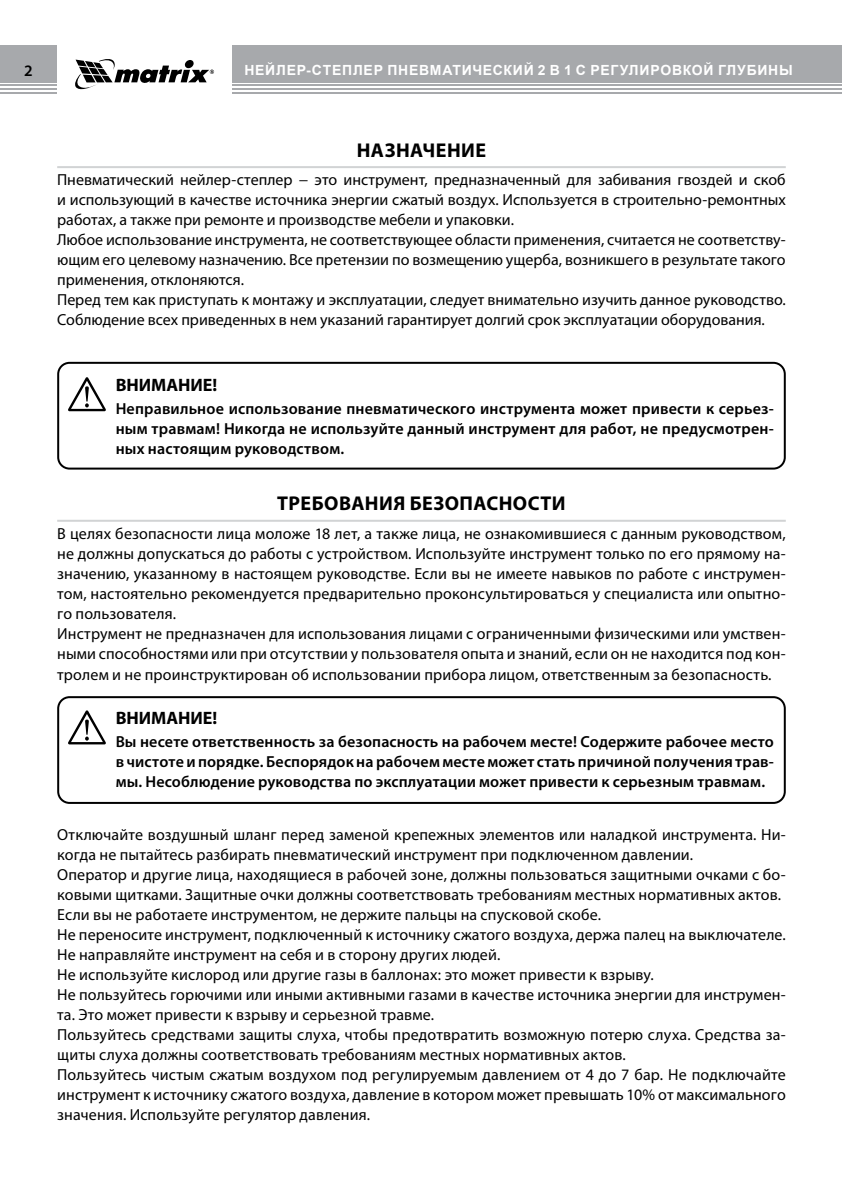
<style>
.page{position:relative;width:842px;height:1191px;background:#fff}
.page>*{position:absolute;margin:0;border:0;box-sizing:border-box;transform-origin:0 0}
.t1{font:700 20px "Myriad Pro";letter-spacing:.02em;color:#000}
.t2{font:700 18px "Myriad Pro";letter-spacing:-.005em;color:#000}
.t3{font:16px/20px "Myriad Pro";letter-spacing:.005em;color:#000}
.t4{font:600 16px/20px "Myriad Pro";letter-spacing:.01em;color:#000;text-align:justify}
.t5{font:700 14px "Arial";letter-spacing:.055em;color:#fff}
</style>
<div class="page">
<div style="left:0;top:45px;width:57px;height:37px;background:#a7a9ac"></div>
<hr style="left:0;top:84px;width:57px;height:2px;background:#a7a9ac">
<hr style="left:0;top:92px;width:57px;height:2px;background:#a7a9ac">
<hr style="left:0;top:88px;width:57px;height:2px;background:#a7a9ac">
<div style="left:232px;top:45px;width:610px;height:37px;background:#a7a9ac"></div>
<hr style="left:232px;top:84px;width:610px;height:2px;background:#a7a9ac">
<hr style="left:232px;top:92px;width:610px;height:2px;background:#a7a9ac">
<hr style="left:232px;top:88px;width:610px;height:2px;background:#a7a9ac">
<svg style="left:75px;top:59px;width:139px;height:31px"></svg>
<hr style="left:57px;top:166px;width:729px;height:2px;background:#d1d3d4">
<hr style="left:57px;top:520px;width:729px;height:2px;background:#d1d3d4">
<div style="left:57px;top:362px;width:729px;height:107px;border:2px solid #000;border-radius:11px"></div>
<svg style="left:68px;top:377px;width:38px;height:34px"></svg>
<div style="left:57px;top:696px;width:729px;height:108px;border:2px solid #000;border-radius:11px"></div>
<svg style="left:68px;top:710px;width:38px;height:34px"></svg>
<p class="t4" style="left:24px;top:60px;width:10px">2</p>
<p class="t5" style="left:244px;top:61px;width:550px">НЕЙЛЕР-СТЕПЛЕР ПНЕВМАТИЧЕСКИЙ 2 В 1 С РЕГУЛИРОВКОЙ ГЛУБИНЫ</p>
<p class="t1" style="left:357px;top:137px;width:131px">НАЗНАЧЕНИЕ</p>
<p class="t3" style="left:57px;top:170px;width:730px">Пневматический нейлер-степлер − это инструмент, предназначенный для забивания гвоздей и скоб и использующий в качестве источника энергии сжатый воздух. Используется в строительно-ремонтных работах, а также при ремонте и производстве мебели и упаковки.<br>Любое использование инструмента, не соответствующее области применения, считается не соответству&shy;ющим его целевому назначению. Все претензии по возмещению ущерба, возникшего в результате такого применения, отклоняются.<br>Перед тем как приступать к монтажу и эксплуатации, следует внимательно изучить данное руководство.<br>Соблюдение всех приведенных в нем указаний гарантирует долгий срок эксплуатации оборудования.</p>
<p class="t2" style="left:116px;top:373px;width:103px">ВНИМАНИЕ!</p>
<p class="t4" style="left:116px;top:398px;width:660px">Неправильное использование пневматического инструмента может привести к серьез&shy;ным травмам! Никогда не используйте данный инструмент для работ, не предусмотрен&shy;ных настоящим руководством.</p>
<p class="t1" style="left:277px;top:490px;width:290px">ТРЕБОВАНИЯ БЕЗОПАСНОСТИ</p>
<p class="t3" style="left:57px;top:524px;width:730px">В целях безопасности лица моложе 18 лет, а также лица, не ознакомившиеся с данным руководством, не должны допускаться до работы с устройством. Используйте инструмент только по его прямому на&shy;значению, указанному в настоящем руководстве. Если вы не имеете навыков по работе с инструмен&shy;том, настоятельно рекомендуется предварительно проконсультироваться у специалиста или опытно&shy;го пользователя.<br>Инструмент не предназначен для использования лицами с ограниченными физическими или умствен&shy;ными способностями или при отсутствии у пользователя опыта и знаний, если он не находится под кон&shy;тролем и не проинструктирован об использовании прибора лицом, ответственным за безопасность.</p>
<p class="t2" style="left:116px;top:706px;width:103px">ВНИМАНИЕ!</p>
<p class="t4" style="left:116px;top:731px;width:660px">Вы несете ответственность за безопасность на рабочем месте! Содержите рабочее место в чистоте и порядке. Беспорядок на рабочем месте может стать причиной получения трав&shy;мы. Несоблюдение руководства по эксплуатации может привести к серьезным травмам.</p>
<p class="t3" style="left:57px;top:824px;width:730px">Отключайте воздушный шланг перед заменой крепежных элементов или наладкой инструмента. Ни&shy;когда не пытайтесь разбирать пневматический инструмент при подключенном давлении.<br>Оператор и другие лица, находящиеся в рабочей зоне, должны пользоваться защитными очками с бо&shy;ковыми щитками. Защитные очки должны соответствовать требованиям местных нормативных актов.<br>Если вы не работаете инструментом, не держите пальцы на спусковой скобе.<br>Не переносите инструмент, подключенный к источнику сжатого воздуха, держа палец на выключателе.<br>Не направляйте инструмент на себя и в сторону других людей.<br>Не используйте кислород или другие газы в баллонах: это может привести к взрыву.<br>Не пользуйтесь горючими или иными активными газами в качестве источника энергии для инструмен&shy;та. Это может привести к взрыву и серьезной травме.<br>Пользуйтесь средствами защиты слуха, чтобы предотвратить возможную потерю слуха. Средства за&shy;щиты слуха должны соответствовать требованиям местных нормативных актов.<br>Пользуйтесь чистым сжатым воздухом под регулируемым давлением от 4 до 7 бар. Не подключайте инструмент к источнику сжатого воздуха, давление в котором может превышать 10% от максимального значения. Используйте регулятор давления.</p>
</div>
